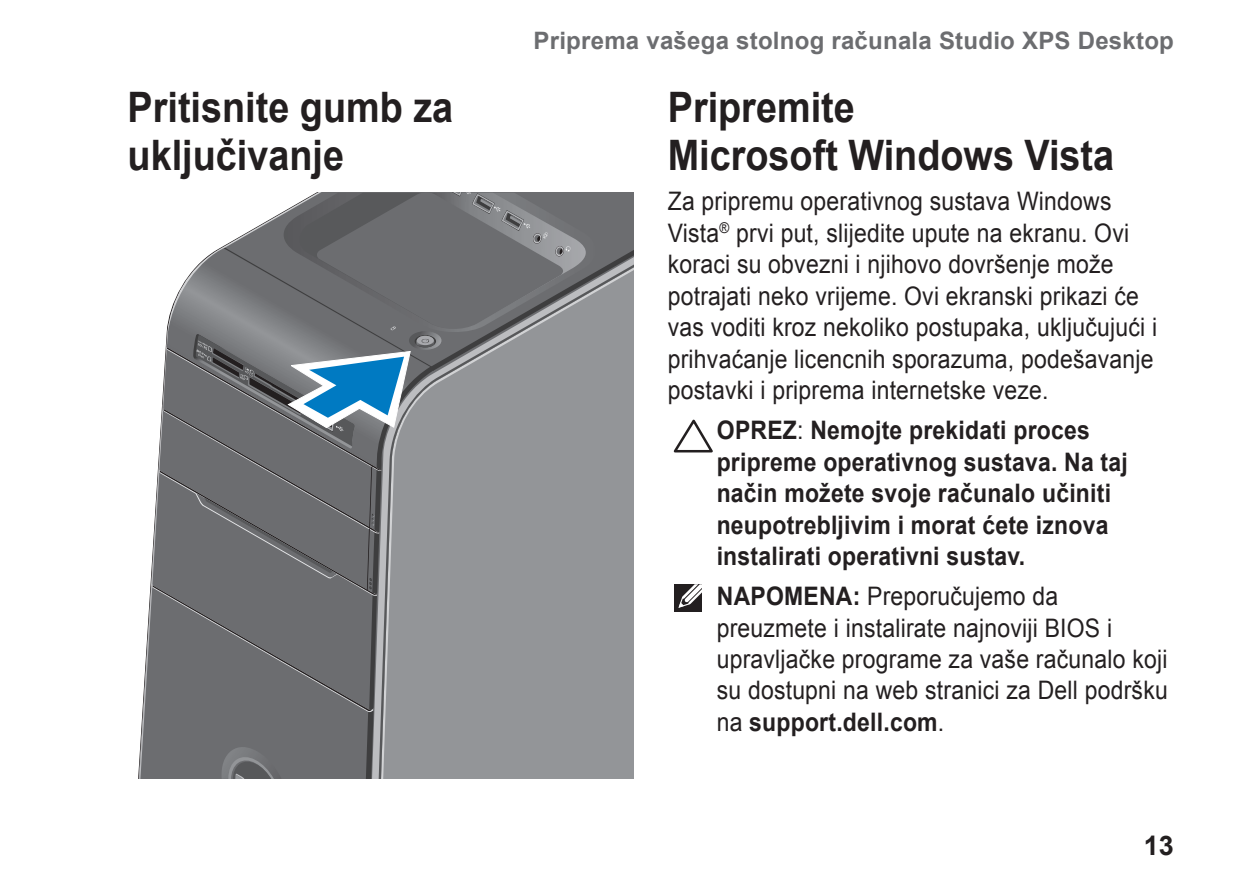
<style>
.page{position:relative;width:1259px;height:893px;background:#fff}
.page>*{position:absolute;margin:0;border:0;box-sizing:border-box;transform-origin:0 0}
.t1{font:700 42px/48px "Arial";color:#231f20;scale:.9 1}
.t2{font:700 27px "Arial";color:#231f20}
.t3{font:25.5px/31.5px "Arial";letter-spacing:.01em;color:#231f20;scale:.9 1}
.t4{font:700 25.5px/31.5px "Arial";letter-spacing:.01em;color:#231f20;scale:.9 1}
.t5{font:700 24px "Arial";letter-spacing:.01em;color:#6c6d70}
.s1{font-weight:400}
.s2{font-weight:700}
</style>
<div class="page">
<svg style="left:138px;top:193px;width:496px;height:586px;background:#85888c"></svg>
<svg style="left:673px;top:419px;width:40px;height:34px"></svg>
<div style="left:675px;top:584px;width:27px;height:28px;background:#231f20"></div>
<svg style="left:678px;top:584px;width:24px;height:24px"></svg>
<p class="t5" style="left:533px;top:25px;width:642px">Priprema vašega stolnog računala Studio XPS Desktop</p>
<h1 class="t1" style="left:128px;top:85px;width:363px">Pritisnite gumb za uključivanje</h1>
<h1 class="t1" style="left:668px;top:85px;width:497px">Pripremite<br>Microsoft Windows Vista</h1>
<p class="t3" style="left:668px;top:186px;width:545px">Za pripremu operativnog sustava Windows Vista<sup>®</sup> prvi put, slijedite upute na ekranu. Ovi koraci su obvezni i njihovo dovršenje može potrajati neko vrijeme. Ovi ekranski prikazi će vas voditi kroz nekoliko postupaka, uključujući i prihvaćanje licencnih sporazuma, podešavanje postavki i priprema internetske veze.</p>
<p class="t4" style="left:716px;top:415px;width:458px">OPREZ<span class="s1">:</span> Nemojte prekidati proces pripreme operativnog sustava. Na taj način možete svoje računalo učiniti neupotrebljivim i morat ćete iznova instalirati operativni sustav.</p>
<p class="t3" style="left:716px;top:581px;width:503px"><span class="s2">NAPOMENA:</span> Preporučujemo da preuzmete i instalirate najnoviji BIOS i upravljačke programe za vaše računalo koji su dostupni na web stranici za Dell podršku na <span class="s2">support.dell.com</span>.</p>
<p class="t2" style="left:1144px;top:827px;width:32px">13</p>
</div>
